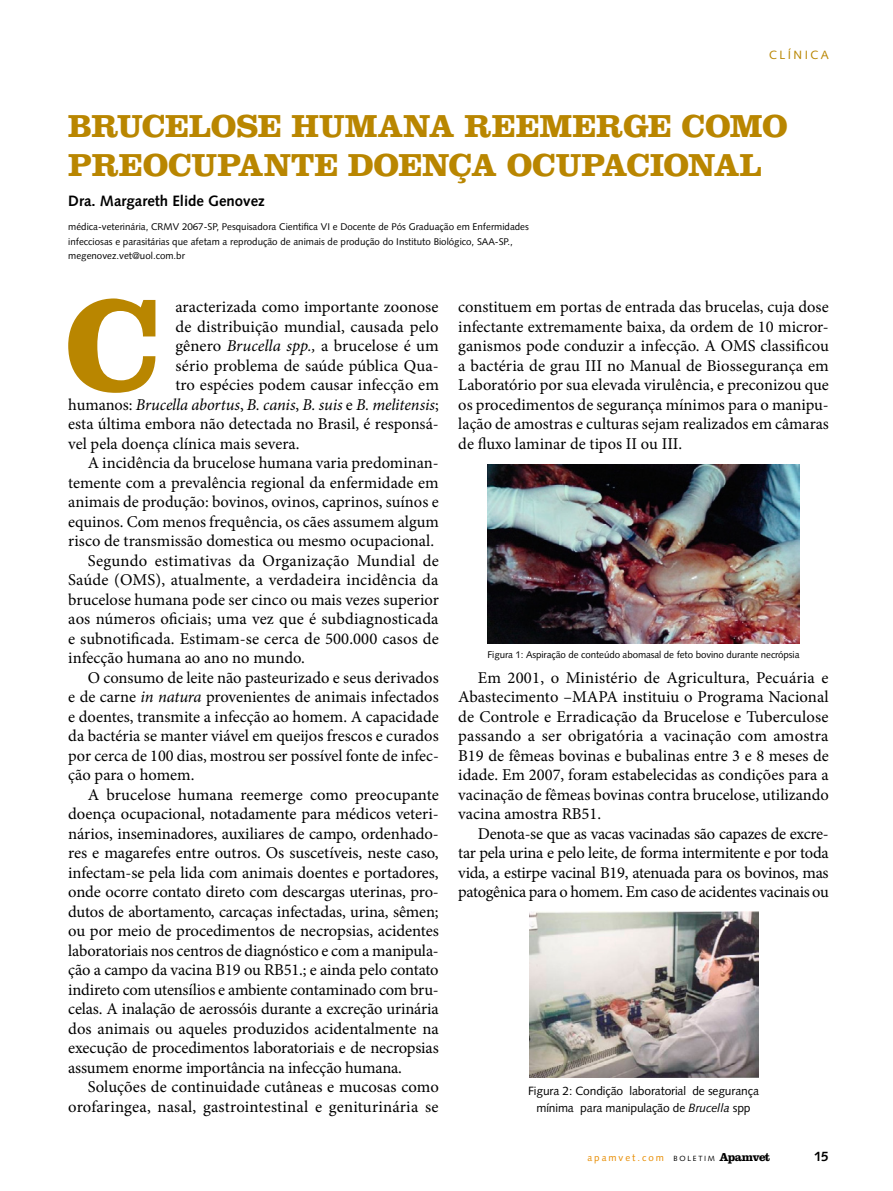
<style>
.page{position:relative;width:893px;height:1191px;background:#fff}
.page>*{position:absolute;margin:0;border:0;box-sizing:border-box;transform-origin:0 0}
.t1{font:700 134.1px "Clarendon LT Std";color:#b98600}
.t2{font:700 33px/39px "Clarendon LT Std";letter-spacing:-.01em;color:#b98600}
.t3{font:16.5px/19.5px "Minion Pro";letter-spacing:-.005em;color:#000;text-align:justify}
.t4{font:italic 16.5px "Minion Pro";letter-spacing:-.005em;color:#000}
.t5{font:16.5px "Minion Pro";letter-spacing:.015em;color:#000}
.t6{font:700 15px "Syntax LT Std";color:#000}
.t7{font:700 13.5px "Syntax LT Std";color:#000}
.t8{font:12px/17.1px "Syntax LT Std";letter-spacing:-.01em;color:#000;text-align:center}
.t9{font:12px "Syntax LT Std";letter-spacing:.2em;color:#b98600}
.t10{font:9.75px/14.7px "Syntax LT Std";color:#000}
.t11{font:9.75px "Syntax LT Std";letter-spacing:.2em;color:#e78c00}
.s1{font-style:italic}
.s2{font-style:normal}
.s3{font-size:7.5px;color:#000}
.s4{font-family:"Clarendon LT Std";font-weight:700;font-size:12px;color:#000}
</style>
<div class="page">
<img style="left:487px;top:465px;width:312px;height:178px">
<img style="left:529px;top:912px;width:229px;height:165px">
<p class="t9" style="left:769px;top:47px;width:52px">CLÍNICA</p>
<h2 class="t2" style="left:68px;top:106px;width:721px">BRUCELOSE HUMANA REEMERGE COMO<br>PREOCUPANTE DOENÇA OCUPACIONAL</h2>
<p class="t6" style="left:68px;top:192px;width:198px">Dra. Margareth Elide Genovez</p>
<p class="t10" style="left:68px;top:219px;width:462px">médica-veterinária, CRMV 2067-SP, Pesquisadora Cientifica VI e Docente de Pós Graduação em Enfermidades infecciosas e parasitárias que afetam a reprodução de animais de produção do Instituto Biológico, SAA-SP., megenovez.vet@uol.com.br</p>
<h1 class="t1" style="left:65px;top:264px;width:98px">C</h1>
<p class="t3" style="left:175px;top:297px;width:265px">aracterizada como importante zoonose</p>
<p class="t3" style="left:175px;top:317px;width:265px">de distribuição mundial, causada pelo</p>
<p class="t3" style="left:175px;top:336px;width:265px">gênero <span class="s1">Brucella spp.,</span> a brucelose é um</p>
<p class="t3" style="left:175px;top:356px;width:265px">sério problema de saúde pública Qua-</p>
<p class="t3" style="left:175px;top:375px;width:265px">tro espécies podem causar infecção em</p>
<p class="t4" style="left:68px;top:393px;width:372px"><span class="s2">humanos:</span> Brucella abortus<span class="s2">,</span> B. canis<span class="s2">,</span> B. suis <span class="s2">e</span> B. melitensis<span class="s2">;</span></p>
<p class="t3" style="left:68px;top:414px;width:372px">esta última embora não detectada no Brasil, é responsá-</p>
<p class="t3" style="left:68px;top:434px;width:233px">vel pela doença clínica mais severa.</p>
<p class="t3" style="left:88px;top:453px;width:353px">A incidência da brucelose humana varia predominan-</p>
<p class="t3" style="left:68px;top:473px;width:372px">temente com a prevalência regional da enfermidade em</p>
<p class="t3" style="left:68px;top:492px;width:372px">animais de produção: bovinos, ovinos, caprinos, suínos e</p>
<p class="t3" style="left:68px;top:512px;width:372px">equinos. Com menos frequência, os cães assumem algum</p>
<p class="t3" style="left:68px;top:531px;width:367px">risco de transmissão domestica ou mesmo ocupacional.</p>
<p class="t5" style="left:88px;top:549px;width:353px">Segundo estimativas da Organização Mundial de</p>
<p class="t3" style="left:68px;top:570px;width:372px">Saúde (OMS), atualmente, a verdadeira incidência da</p>
<p class="t3" style="left:68px;top:590px;width:372px">brucelose humana pode ser cinco ou mais vezes superior</p>
<p class="t3" style="left:68px;top:609px;width:372px">aos números oficiais; uma vez que é subdiagnosticada</p>
<p class="t3" style="left:68px;top:629px;width:372px">e subnotificada. Estimam-se cerca de 500.000 casos de</p>
<p class="t3" style="left:68px;top:648px;width:238px">infecção humana ao ano no mundo.</p>
<p class="t3" style="left:88px;top:668px;width:352px">O consumo de leite não pasteurizado e seus derivados</p>
<p class="t3" style="left:68px;top:687px;width:372px">e de carne <span class="s1">in natura</span> provenientes de animais infectados</p>
<p class="t3" style="left:68px;top:707px;width:372px">e doentes, transmite a infecção ao homem. A capacidade</p>
<p class="t3" style="left:68px;top:726px;width:372px">da bactéria se manter viável em queijos frescos e curados</p>
<p class="t3" style="left:68px;top:746px;width:372px">por cerca de 100 dias, mostrou ser possível fonte de infec-</p>
<p class="t3" style="left:68px;top:765px;width:128px">ção para o homem.</p>
<p class="t3" style="left:88px;top:785px;width:353px">A brucelose humana reemerge como preocupante</p>
<p class="t3" style="left:68px;top:804px;width:372px">doença ocupacional, notadamente para médicos veteri-</p>
<p class="t3" style="left:68px;top:824px;width:372px">nários, inseminadores, auxiliares de campo, ordenhado-</p>
<p class="t3" style="left:68px;top:843px;width:372px">res e magarefes entre outros. Os suscetíveis, neste caso,</p>
<p class="t3" style="left:68px;top:863px;width:372px">infectam-se pela lida com animais doentes e portadores,</p>
<p class="t3" style="left:68px;top:882px;width:372px">onde ocorre contato direto com descargas uterinas, pro-</p>
<p class="t3" style="left:68px;top:902px;width:372px">dutos de abortamento, carcaças infectadas, urina, sêmen;</p>
<p class="t3" style="left:68px;top:921px;width:372px">ou por meio de procedimentos de necropsias, acidentes</p>
<p class="t3" style="left:68px;top:941px;width:372px">laboratoriais nos centros de diagnóstico e com a manipula-</p>
<p class="t3" style="left:68px;top:960px;width:372px">ção a campo da vacina B19 ou RB51.; e ainda pelo contato</p>
<p class="t3" style="left:68px;top:980px;width:372px">indireto com utensílios e ambiente contaminado com bru-</p>
<p class="t3" style="left:68px;top:999px;width:372px">celas. A inalação de aerossóis durante a excreção urinária</p>
<p class="t3" style="left:68px;top:1019px;width:372px">dos animais ou aqueles produzidos acidentalmente na</p>
<p class="t3" style="left:68px;top:1038px;width:372px">execução de procedimentos laboratoriais e de necropsias</p>
<p class="t3" style="left:68px;top:1058px;width:335px">assumem enorme importância na infecção humana.</p>
<p class="t3" style="left:88px;top:1077px;width:353px">Soluções de continuidade cutâneas e mucosas como</p>
<p class="t3" style="left:68px;top:1097px;width:372px">orofaringea, nasal, gastrointestinal e geniturinária se</p>
<p class="t3" style="left:458px;top:297px;width:372px">constituem em portas de entrada das brucelas, cuja dose infectante extremamente baixa, da ordem de 10 micror&shy;ganismos pode conduzir a infecção. A OMS classificou a bactéria de grau III no Manual de Biossegurança em Laboratório por sua elevada virulência, e preconizou que os procedimentos de segurança mínimos para o manipu&shy;lação de amostras e culturas sejam realizados em câmaras de fluxo laminar de tipos II ou III.</p>
<p class="t10" style="left:487px;top:647px;width:314px">Figura 1: Aspiração de conteúdo abomasal de feto bovino durante necrópsia</p>
<p class="t3" style="left:458px;top:668px;width:372px;text-indent:20px">Em 2001, o Ministério de Agricultura, Pecuária e Abastecimento –MAPA instituiu o Programa Nacional de Controle e Erradicação da Brucelose e Tuberculose passando a ser obrigatória a vacinação com amostra B19 de fêmeas bovinas e bubalinas entre 3 e 8 meses de idade. Em 2007, foram estabelecidas as condições para a vacinação de fêmeas bovinas contra brucelose, utilizando vacina amostra RB51.</p>
<p class="t3" style="left:458px;top:824px;width:372px;text-indent:20px">Denota-se que as vacas vacinadas são capazes de excre&shy;tar pela urina e pelo leite, de forma intermitente e por toda vida, a estirpe vacinal B19, atenuada para os bovinos, mas patogênica para o homem. Em caso de acidentes vacinais ou</p>
<p class="t8" style="left:528px;top:1082px;width:232px">Figura 2: Condição laboratorial de segurança mínima para manipulação de <span class="s1">Brucella</span> spp</p>
<p class="t11" style="left:587px;top:1151px;width:184px">apamvet.com <span class="s3">BOLETIM</span> <span class="s4">Apamvet</span></p>
<p class="t7" style="left:814px;top:1148px;width:16px">15</p>
</div>
